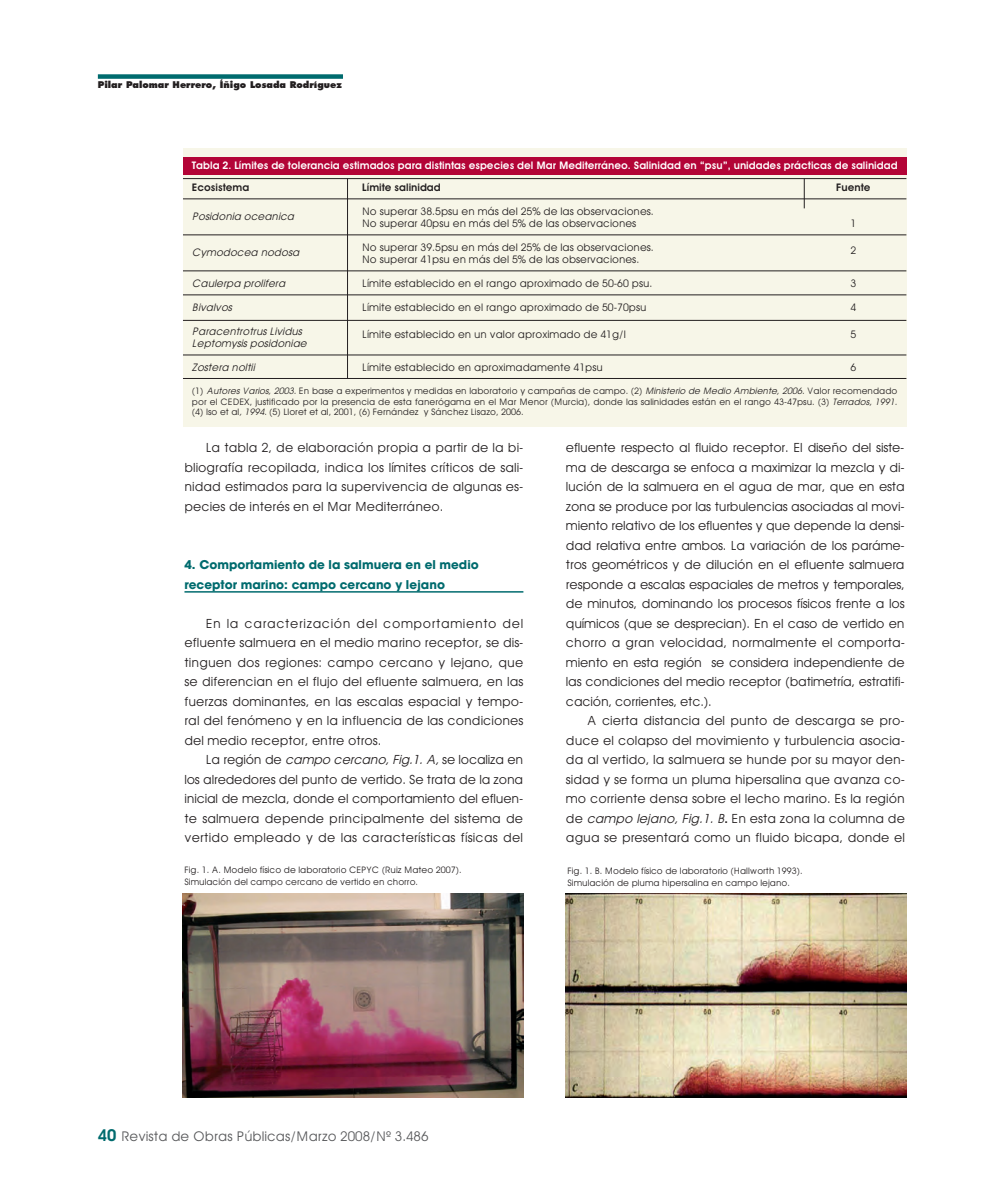
<style>
.page{position:relative;width:983px;height:1195px;background:#fff}
.page>*{position:absolute;margin:0;border:0;box-sizing:border-box;transform-origin:0 0}
.t1{font:13.5px "Avant Garde";color:#57585a}
.t2{font:12.75px/19.5px "Avant Garde";color:#231f20;text-align:justify}
.t3{font:700 12px/19.5px "Avant Garde";color:#006b6e}
.t4{font:10.5px/12px "Avant Garde";color:#231f20}
.t5{font:600 10.5px "Avant Garde";color:#fff}
.t6{font:italic 10.5px/12px "Avant Garde";color:#231f20}
.t7{font:600 10.5px "Avant Garde";color:#231f20}
.t8{font:9px/10.5px "Avant Garde";color:#231f20}
.t9{font:800 9px "Futura";color:#231f20}
.s1{font-style:italic}
.s2{font-weight:600}
.s3{font-weight:600;font-size:16.5px;color:#006b6e}
</style>
<div class="page">
<hr style="left:184px;top:591px;width:339px;height:2px;background:#006b6e">
<div style="left:98px;top:74px;width:245px;height:5px;background:#006b6e"></div>
<div style="left:183px;top:149px;width:723px;height:278px;background:#f7f6e8"></div>
<div style="left:183px;top:157px;width:723px;height:17px;background:#b30437"></div>
<img style="left:183px;top:893px;width:340px;height:204px">
<img style="left:566px;top:893px;width:340px;height:204px">
<hr style="left:183px;top:178px;width:723px;height:1px;background:#231f20">
<hr style="left:183px;top:198px;width:723px;height:1px;background:#231f20">
<hr style="left:183px;top:234px;width:723px;height:1px;background:#231f20">
<hr style="left:183px;top:270px;width:723px;height:1px;background:#231f20">
<hr style="left:183px;top:294px;width:723px;height:1px;background:#231f20">
<hr style="left:183px;top:320px;width:723px;height:1px;background:#231f20">
<hr style="left:183px;top:378px;width:723px;height:1px;background:#231f20">
<hr style="left:183px;top:355px;width:723px;height:1px;background:#231f20">
<hr style="left:347px;top:179px;width:1px;height:199px;background:#231f20">
<svg style="left:803px;top:179px;width:1px;height:29px"></svg>
<p class="t9" style="left:98px;top:81px;width:245px">Pilar Palomar Herrero, Íñigo Losada Rodríguez</p>
<p class="t5" style="left:192px;top:159px;width:707px">Tabla 2. Límites de tolerancia estimados para distintas especies del Mar Mediterráneo. Salinidad en “psu”, unidades prácticas de salinidad</p>
<p class="t7" style="left:192px;top:181px;width:59px">Ecosistema</p>
<p class="t7" style="left:362px;top:181px;width:80px">Límite salinidad</p>
<p class="t7" style="left:836px;top:181px;width:36px">Fuente</p>
<p class="t6" style="left:192px;top:210px;width:106px">Posidonia oceanica</p>
<p class="t4" style="left:362px;top:205px;width:293px">No superar 38.5psu en más del 25% de las observaciones.<br>No superar 40psu en más del 5% de las observaciones</p>
<p class="t4" style="left:850px;top:217px;width:7px">1</p>
<p class="t6" style="left:192px;top:246px;width:111px">Cymodocea nodosa</p>
<p class="t4" style="left:362px;top:241px;width:293px">No superar 39.5psu en más del 25% de las observaciones.<br>No superar 41psu en más del 5% de las observaciones.</p>
<p class="t4" style="left:850px;top:244px;width:7px">2</p>
<p class="t6" style="left:192px;top:277px;width:97px">Caulerpa prolifera</p>
<p class="t4" style="left:362px;top:277px;width:291px">Límite establecido en el rango aproximado de 50-60 psu.</p>
<p class="t4" style="left:850px;top:277px;width:7px">3</p>
<p class="t6" style="left:192px;top:301px;width:44px">Bivalvos</p>
<p class="t4" style="left:362px;top:301px;width:286px">Límite establecido en el rango aproximado de 50-70psu</p>
<p class="t4" style="left:850px;top:301px;width:7px">4</p>
<p class="t6" style="left:192px;top:325px;width:119px">ParacentrotrusLividus<br>Leptomysisposidoniae</p>
<p class="t4" style="left:362px;top:328px;width:265px">Límite establecido en un valor aproximado de 41g/l</p>
<p class="t4" style="left:850px;top:328px;width:7px">5</p>
<p class="t6" style="left:192px;top:361px;width:67px">Zostera noltii</p>
<p class="t4" style="left:362px;top:361px;width:242px">Límite establecido en aproximadamente 41psu</p>
<p class="t4" style="left:850px;top:361px;width:7px">6</p>
<p class="t8" style="left:192px;top:386px;width:709px">(1) <span class="s1">AutoresVarios,2003.</span>En base a experimentos y medidas en laboratorio y campañas de campo. (2) <span class="s1">Ministerio de Medio Ambiente,2006.</span>Valor recomendado por el CEDEX, justificado por la presencia de esta fanerógama en el Mar Menor (Murcia), donde las salinidades están en el rango 43-47psu. (3) <span class="s1">Terrados, 1991. </span>(4) Iso et al<span class="s1">,1994</span>. (5) Lloret et al, 2001, (6) Fernández y Sánchez Lisazo, 2006.</p>
<p class="t2" style="left:184px;top:438px;width:340px;text-indent:21px">La tabla 2, de elaboración propia a partir de la bi&shy;bliografía recopilada, indica los límites críticos de sali&shy;nidad estimados para la supervivencia de algunas es&shy;pecies de interés en el Mar Mediterráneo.</p>
<p class="t3" style="left:184px;top:557px;width:296px">4. Comportamiento de la salmuera en el medio receptor marino: campo cercano y lejano</p>
<p class="t2" style="left:184px;top:614px;width:340px;text-indent:21px">En la caracterización del comportamiento del efluente salmuera en el medio marino receptor, se dis&shy;tinguen dos regiones: campo cercano y lejano, que se diferencian en el flujo del efluente salmuera, en las fuerzas dominantes, en las escalas espacial y tempo&shy;ral del fenómeno y en la influencia de las condiciones del medio receptor, entre otros.</p>
<p class="t2" style="left:184px;top:750px;width:340px;text-indent:21px">La región de <span class="s1">campo cercano,Fig.1.A,</span> se localiza en los alrededores del punto de vertido. Se trata de la zona inicial de mezcla, donde el comportamiento del efluen&shy;te salmuera depende principalmente del sistema de vertido empleado y de las características físicas del</p>
<p class="t2" style="left:566px;top:438px;width:340px">efluente respecto al fluido receptor. El diseño del siste&shy;ma de descarga se enfoca a maximizar la mezcla y di&shy;lución de la salmuera en el agua de mar, que en esta zona se produce por las turbulencias asociadas al movi&shy;miento relativo de los efluentes y que depende la densi&shy;dad relativa entre ambos. La variación de los paráme&shy;tros geométricos y de dilución en el efluente salmuera responde a escalas espaciales de metros y temporales, de minutos, dominando los procesos físicos frente a los químicos (que se desprecian). En el caso de vertido en chorro a gran velocidad, normalmente el comporta&shy;miento en esta región se considera independiente de las condiciones del medio receptor (batimetría, estratifi&shy;cación, corrientes, etc.).</p>
<p class="t2" style="left:566px;top:711px;width:340px;text-indent:21px">A cierta distancia del punto de descarga se pro&shy;duce el colapso del movimiento y turbulencia asocia&shy;da al vertido, la salmuera se hunde por su mayor den&shy;sidad y se forma un pluma hipersalina que avanza co&shy;mo corriente densa sobre el lecho marino. Es la región de <span class="s1">campo lejano,Fig.1.B</span><span class="s2">.</span> En esta zona la columna de agua se presentará como un fluido bicapa, donde el</p>
<p class="t8" style="left:184px;top:863px;width:278px;line-height:12px">Fig. 1. A. Modelo físico de laboratorio CEPYC (Ruiz Mateo 2007).<br>Simulación del campo cercano de vertido en chorro.</p>
<p class="t8" style="left:567px;top:864px;width:237px;line-height:12px">Fig. 1. B. Modelo físico de laboratorio (Hallworth 1993).<br>Simulación de pluma hipersalina en campo lejano.</p>
<p class="t1" style="left:98px;top:1128px;width:332px"><span class="s3">40</span> Revista de Obras Públicas/Marzo 2008/Nº 3.486</p>
</div>
